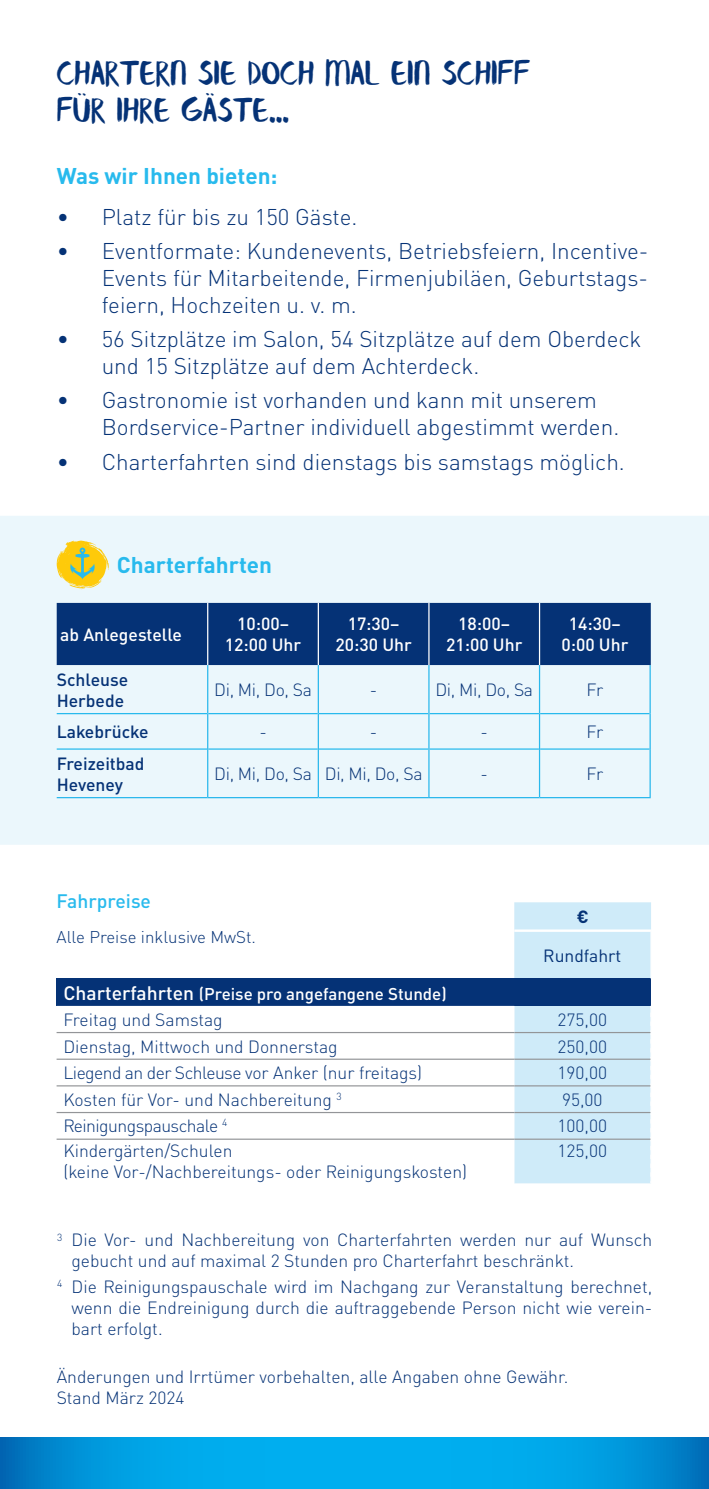
<style>
.page{position:relative;width:709px;height:1489px;background:#fff}
.page>*{position:absolute;margin:0;border:0;box-sizing:border-box;transform-origin:0 0}
.t1{font:37.5px/37.5px "Banaue Extended";color:#053276}
.t2{font:300 22.5px/27px "DINOT";color:#053276}
.t3{font:700 22.5px "DINOT";color:#28baed}
.t4{font:500 19.25px "DINOT";color:#28baed}
.t5{font:300 17.5px/21px "DINOT";color:#053276}
.t6{font:500 17.5px/21px "DINOT";color:#fff;text-align:center}
.t7{font:300 17.5px "DINOT";letter-spacing:-.03em;color:#053276}
.t8{font:500 17.5px/21px "DINOT";color:#053276}
.t9{font:300 17.5px "DINOT";letter-spacing:-.02em;color:#053276}
.t10{font:17.5px "DINOT";color:#053276}
.t11{font:700 17.5px "DINOT";color:#053276}
.t12{font:500 17px "DINOT";color:#fff}
.t13{font:300 17px "DINOT";color:#053276}
.s1{font-size:19.25px}
</style>
<div class="page">
<svg style="left:0;top:1437px;width:709px;height:51px;background:#009fe2"></svg>
<div style="left:0;top:516px;width:709px;height:328px;background:#ebf7fc"></div>
<div style="left:57px;top:603px;width:592px;height:62px;background:#053276"></div>
<hr style="left:57px;top:713px;width:150px;height:1px;background:#28baed">
<hr style="left:208px;top:713px;width:110px;height:1px;background:#28baed">
<hr style="left:319px;top:713px;width:109px;height:1px;background:#28baed">
<hr style="left:429px;top:713px;width:110px;height:1px;background:#28baed">
<hr style="left:540px;top:713px;width:109px;height:1px;background:#28baed">
<hr style="left:57px;top:748px;width:150px;height:1px;background:#28baed">
<hr style="left:208px;top:748px;width:110px;height:1px;background:#28baed">
<hr style="left:319px;top:748px;width:109px;height:1px;background:#28baed">
<hr style="left:429px;top:748px;width:110px;height:1px;background:#28baed">
<hr style="left:540px;top:748px;width:109px;height:1px;background:#28baed">
<hr style="left:318px;top:665px;width:1px;height:48px;background:#2ab8ec">
<hr style="left:428px;top:665px;width:1px;height:48px;background:#2ab8ec">
<hr style="left:539px;top:665px;width:1px;height:48px;background:#2ab8ec">
<hr style="left:318px;top:713px;width:1px;height:36px;background:#2ab8ec">
<hr style="left:428px;top:713px;width:1px;height:36px;background:#2ab8ec">
<hr style="left:539px;top:713px;width:1px;height:36px;background:#2ab8ec">
<hr style="left:318px;top:749px;width:1px;height:48px;background:#2ab8ec">
<hr style="left:428px;top:749px;width:1px;height:48px;background:#2ab8ec">
<hr style="left:539px;top:749px;width:1px;height:48px;background:#2ab8ec">
<hr style="left:207px;top:665px;width:1px;height:48px;background:#2ab8ec">
<hr style="left:207px;top:713px;width:1px;height:36px;background:#2ab8ec">
<hr style="left:207px;top:749px;width:1px;height:48px;background:#2ab8ec">
<hr style="left:207px;top:603px;width:1px;height:62px;background:#fff">
<hr style="left:318px;top:603px;width:1px;height:62px;background:#fff">
<hr style="left:428px;top:603px;width:1px;height:62px;background:#fff">
<hr style="left:539px;top:603px;width:1px;height:62px;background:#fff">
<hr style="left:57px;top:797px;width:151px;height:1px;background:#2ab8ec">
<hr style="left:208px;top:797px;width:110px;height:1px;background:#2ab8ec">
<hr style="left:318px;top:797px;width:111px;height:1px;background:#2ab8ec">
<hr style="left:429px;top:797px;width:110px;height:1px;background:#2ab8ec">
<hr style="left:539px;top:797px;width:111px;height:1px;background:#2ab8ec">
<hr style="left:649px;top:665px;width:1px;height:48px;background:#2ab8ec">
<hr style="left:649px;top:713px;width:1px;height:36px;background:#2ab8ec">
<hr style="left:649px;top:749px;width:1px;height:48px;background:#2ab8ec">
<hr style="left:649px;top:603px;width:1px;height:62px;background:#053276">
<svg style="left:57px;top:540px;width:52px;height:49px;background:#e5d564"></svg>
<div style="left:57px;top:978px;width:594px;height:27px;background:#053276"></div>
<svg style="left:57px;top:1005px;width:457px;height:135px"></svg>
<svg style="left:514px;top:902px;width:137px;height:281px;background:#bad7ea"></svg>
<hr style="left:514px;top:929px;width:137px;height:2px;background:#fff">
<hr style="left:650px;top:931px;width:1px;height:47px;background:#fff">
<hr style="left:57px;top:1031px;width:457px;height:2px;background:#939598">
<hr style="left:514px;top:1031px;width:136px;height:2px;background:#939598">
<hr style="left:57px;top:1058px;width:457px;height:1px;background:#939598">
<hr style="left:514px;top:1058px;width:136px;height:1px;background:#939598">
<hr style="left:57px;top:1085px;width:457px;height:1px;background:#939598">
<hr style="left:514px;top:1085px;width:136px;height:1px;background:#939598">
<hr style="left:57px;top:1111px;width:457px;height:2px;background:#939598">
<hr style="left:514px;top:1111px;width:136px;height:2px;background:#939598">
<hr style="left:57px;top:1138px;width:457px;height:1px;background:#939598">
<hr style="left:514px;top:1138px;width:136px;height:1px;background:#939598">
<h1 class="t1" style="left:57px;top:53px;width:475px">CHARTERN SIE DOCH MAL EIN SCHIFF<br>FÜR IHRE GÄSTE...</h1>
<p class="t3" style="left:57px;top:161px;width:222px">Was wir Ihnen bieten:</p>
<p class="t2" style="left:57px;top:203px;width:302px">• Platz für bis zu 150 Gäste.</p>
<p class="t2" style="left:102px;top:237px;width:548px;text-align:justify;text-indent:-45px">• Eventformate: Kundenevents, Betriebsfeiern, Incentive-Events für Mitarbeitende, Firmenjubiläen, Geburtstags&shy;feiern, Hochzeiten u. v. m.</p>
<p class="t2" style="left:102px;top:325px;width:541px;text-indent:-45px">• 56 Sitzplätze im Salon, 54 Sitzplätze auf dem Oberdeck und 15 Sitzplätze auf dem Achterdeck.</p>
<p class="t2" style="left:102px;top:386px;width:519px;text-indent:-45px">• Gastronomie ist vorhanden und kann mit unserem<br>Bordservice-Partner individuell abgestimmt werden.</p>
<p class="t2" style="left:57px;top:447px;width:569px">• Charterfahrten sind dienstags bis samstags möglich.</p>
<p class="t3" style="left:117px;top:550px;width:157px">Charterfahrten</p>
<p class="t6" style="left:60px;top:623px;width:123px">ab Anlegestelle</p>
<p class="t6" style="left:225px;top:613px;width:78px">10:00–<br>12:00 Uhr</p>
<p class="t6" style="left:335px;top:613px;width:78px">17:30–<br>20:30 Uhr</p>
<p class="t6" style="left:446px;top:613px;width:78px">18:00–<br>21:00 Uhr</p>
<p class="t6" style="left:561px;top:613px;width:68px">14:30–<br>0:00 Uhr</p>
<p class="t8" style="left:57px;top:668px;width:73px">Schleuse<br>Herbede</p>
<p class="t5" style="left:214px;top:679px;width:99px">Di, Mi, Do, Sa</p>
<p class="t5" style="left:370px;top:679px;width:9px">-</p>
<p class="t5" style="left:435px;top:679px;width:99px">Di, Mi, Do, Sa</p>
<p class="t5" style="left:586px;top:679px;width:18px">Fr</p>
<p class="t8" style="left:57px;top:720px;width:93px">Lakebrücke</p>
<p class="t5" style="left:259px;top:721px;width:9px">-</p>
<p class="t5" style="left:370px;top:721px;width:9px">-</p>
<p class="t5" style="left:480px;top:721px;width:9px">-</p>
<p class="t5" style="left:586px;top:721px;width:18px">Fr</p>
<p class="t8" style="left:57px;top:752px;width:89px">Freizeitbad<br>Heveney</p>
<p class="t9" style="left:214px;top:763px;width:210px">Di, Mi, Do, Sa Di, Mi, Do, Sa</p>
<p class="t5" style="left:480px;top:763px;width:9px">-</p>
<p class="t5" style="left:586px;top:763px;width:18px">Fr</p>
<p class="t4" style="left:57px;top:888px;width:96px">Fahrpreise</p>
<p class="t13" style="left:57px;top:926px;width:201px">Alle Preise inklusive MwSt.</p>
<p class="t11" style="left:576px;top:904px;width:13px">€</p>
<p class="t10" style="left:543px;top:944px;width:80px">Rundfahrt</p>
<p class="t12" style="left:63px;top:982px;width:385px"><span class="s1">Charterfahrten</span> (Preise pro angefangene Stunde)</p>
<p class="t5" style="left:63px;top:1008px;width:161px">Freitag und Samstag</p>
<p class="t5" style="left:557px;top:1008px;width:51px">275,00</p>
<p class="t5" style="left:63px;top:1035px;width:276px">Dienstag, Mittwoch und Donnerstag</p>
<p class="t5" style="left:557px;top:1035px;width:51px">250,00</p>
<p class="t7" style="left:63px;top:1062px;width:360px">Liegend an der Schleuse vor Anker (nur freitags)</p>
<p class="t5" style="left:557px;top:1062px;width:51px">190,00</p>
<p class="t5" style="left:63px;top:1088px;width:280px">Kosten für Vor- und Nachbereitung <sup>3</sup></p>
<p class="t5" style="left:562px;top:1088px;width:42px">95,00</p>
<p class="t7" style="left:63px;top:1115px;width:165px">Reinigungspauschale <sup>4</sup></p>
<p class="t5" style="left:557px;top:1115px;width:51px">100,00</p>
<p class="t5" style="left:63px;top:1140px;width:405px">Kindergärten/Schulen<br>(keine Vor-/Nachbereitungs- oder Reinigungskosten)</p>
<p class="t5" style="left:557px;top:1139px;width:51px">125,00</p>
<p class="t5" style="left:71px;top:1229px;width:582px;text-indent:-14px"><sup>3</sup> Die Vor- und Nachbereitung von Charterfahrten werden nur auf Wunsch gebucht und auf maximal 2 Stunden pro Charterfahrt beschränkt.</p>
<p class="t5" style="left:71px;top:1275px;width:582px;text-align:justify;text-indent:-14px"><sup>4</sup> Die Reinigungspauschale wird im Nachgang zur Veranstaltung berechnet, wenn die Endreinigung durch die auftraggebende Person nicht wie verein&shy;bart erfolgt.</p>
<p class="t5" style="left:57px;top:1366px;width:513px">Änderungen und Irrtümer vorbehalten, alle Angaben ohne Gewähr.<br>Stand März 2024</p>
</div>
